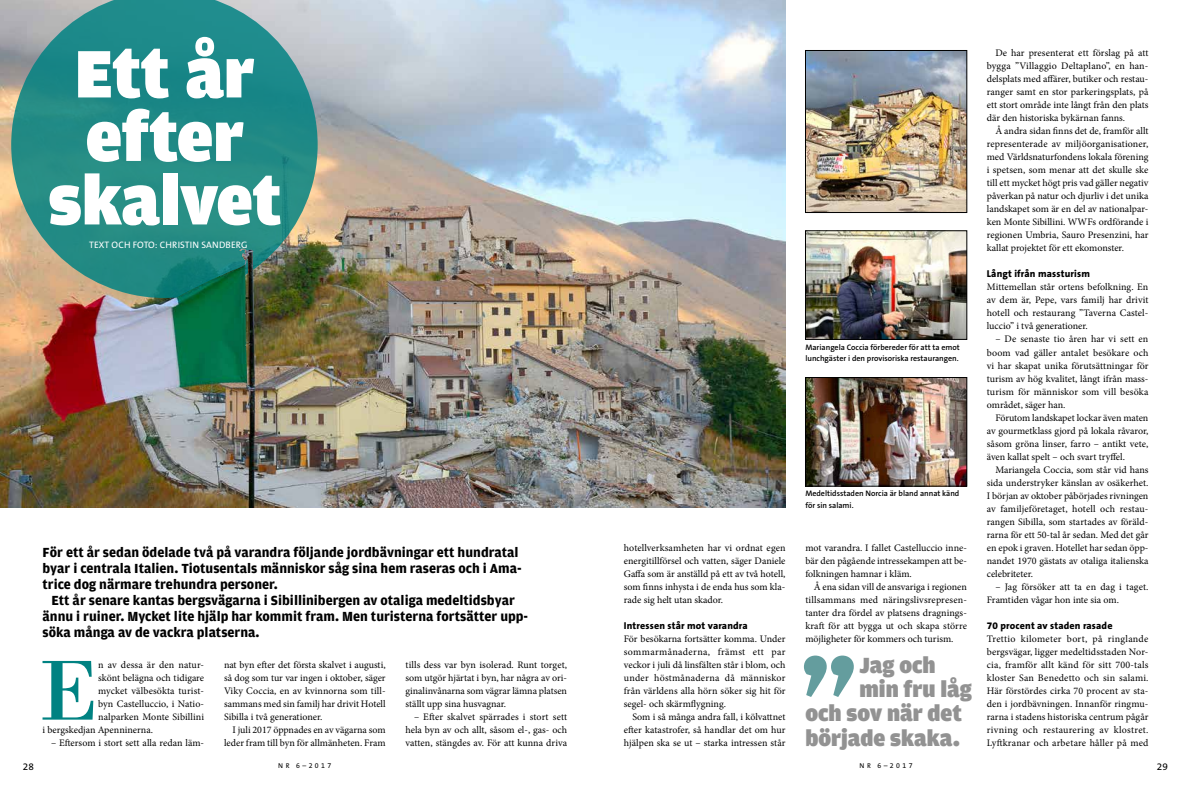
<style>
.page{position:relative;width:1191px;height:794px;background:#fff}
.page>*{position:absolute;margin:0;border:0;box-sizing:border-box;transform-origin:0 0}
.t1{font:87.8px "Bodoni Std";color:#008282}
.t2{font:900 71.1px/63.5px "Amplitude";color:#fff;text-align:center}
.t3{font:900 23.3px "Amplitude";color:#929292}
.t4{font:700 14px/16px "Amplitude";color:#000}
.t5{font:10px/13px "Minion Pro";color:#000;text-align:justify}
.t6{font:800 10px "The Sans B W8";letter-spacing:.015em;color:#000}
.t7{font:10px "The Sans B W5 Plain";color:#000}
.t8{font:9.4px "The Sans B W5 Plain";letter-spacing:.015em;color:#fff}
.t9{font:600 8px/11px "The Sans B W6";color:#000}
.t10{font:7px "The Sans B W5 Plain";letter-spacing:.35em;color:#000}
</style>
<div class="page">
<img style="left:0;top:0;width:785px;height:507px">
<svg style="left:11px;top:0;width:307px;height:298px;background:#3d9089"></svg>
<img style="left:74px;top:249px;width:182px;height:187px">
<img style="left:807px;top:52px;width:158px;height:159px">
<div style="left:805px;top:50px;width:162px;height:163px;border:1px solid #000"></div>
<img style="left:807px;top:233px;width:158px;height:104px">
<div style="left:805px;top:231px;width:162px;height:108px;border:1px solid #000"></div>
<img style="left:807px;top:379px;width:158px;height:105px">
<div style="left:805px;top:377px;width:162px;height:109px;border:1px solid #000"></div>
<svg style="left:804px;top:655px;width:49px;height:42px"></svg>
<h2 class="t2" style="left:48px;top:43px;width:234px">Ett år efter skalvet</h2>
<p class="t8" style="left:89px;top:239px;width:160px">TEXT OCH FOTO: CHRISTIN SANDBERG</p>
<h3 class="t4" style="left:43px;top:544px;width:481px">För ett år sedan ödelade två på varandra följande jordbävningar ett hundratal byar i centrala Italien. Tiotusentals människor såg sina hem raseras och i Ama&shy;trice dog närmare trehundra personer.</h3>
<h3 class="t4" style="left:43px;top:592px;width:487px;text-indent:9px">Ett år senare kantas bergsvägarna i Sibillinibergen av otaliga medeltidsbyar ännu i ruiner. Mycket lite hjälp har kommit fram. Men turisterna fortsätter upp&shy;söka många av de vackra platserna.</h3>
<h1 class="t1" style="left:40px;top:637px;width:60px">E</h1>
<p class="t5" style="left:98px;top:658px;width:107px">n av dessa är den natur-</p>
<p class="t5" style="left:98px;top:671px;width:107px">skönt belägna och tidigare</p>
<p class="t5" style="left:98px;top:684px;width:107px">mycket välbesökta turist-</p>
<p class="t5" style="left:98px;top:697px;width:107px">byn Castelluccio, i Natio-</p>
<p class="t5" style="left:98px;top:710px;width:107px">nalparken Monte Sibillini</p>
<p class="t5" style="left:43px;top:723px;width:112px">i bergskedjan Apenninerna.</p>
<p class="t5" style="left:51px;top:736px;width:155px">– Eftersom i stort sett alla redan läm-</p>
<p class="t5" style="left:224px;top:658px;width:163px">nat byn efter det första skalvet i augusti, så dog som tur var ingen i oktober, säger Viky Coccia, en av kvinnorna som till&shy;sammans med sin familj har drivit Hotell Sibilla i två generationer.</p>
<p class="t5" style="left:224px;top:723px;width:163px;text-align:right">I juli 2017 öppnades en av vägarna som leder fram till byn för allmänheten. Fram</p>
<p class="t5" style="left:405px;top:658px;width:163px">tills dess var byn isolerad. Runt torget, som utgör hjärtat i byn, har några av ori&shy;ginalinvånarna som vägrar lämna platsen ställt upp sina husvagnar.</p>
<p class="t5" style="left:405px;top:710px;width:163px;text-indent:8px">– Efter skalvet spärrades i stort sett hela byn av och allt, såsom el-, gas- och vatten, stängdes av. För att kunna driva</p>
<p class="t5" style="left:624px;top:541px;width:163px">hotellverksamheten har vi ordnat egen energitillförsel och vatten, säger Daniele Gaffa som är anställd på ett av två hotell, som finns inhysta i de enda hus som kla&shy;rade sig helt utan skador.</p>
<p class="t6" style="left:624px;top:619px;width:125px">Intressen står mot varandra</p>
<p class="t5" style="left:624px;top:632px;width:163px">För besökarna fortsätter komma. Under sommarmånaderna, främst ett par veckor i juli då linsfälten står i blom, och under höstmånaderna då människor från världens alla hörn söker sig hit för segel- och skärmflygning.</p>
<p class="t5" style="left:624px;top:710px;width:163px;text-indent:8px">Som i så många andra fall, i kölvattnet efter katastrofer, så handlar det om hur hjälpen ska se ut – starka intressen står</p>
<p class="t9" style="left:805px;top:341px;width:156px">Mariangela Coccia förbereder för att ta emot lunchgäster i den provisoriska restaurangen.</p>
<p class="t9" style="left:805px;top:488px;width:156px">Medeltidsstaden Norcia är bland annat känd för sin salami.</p>
<p class="t5" style="left:805px;top:541px;width:163px">mot varandra. I fallet Castelluccio inne&shy;bär den pågående intressekampen att be&shy;folkningen hamnar i kläm.</p>
<p class="t5" style="left:805px;top:580px;width:163px;text-indent:8px">Å ena sidan vill de ansvariga i regionen tillsammans med näringslivsrepresen&shy;tanter dra fördel av platsens dragnings&shy;kraft för att bygga ut och skapa större möjligheter för kommers och turism.</p>
<h3 class="t3" style="left:859px;top:651px;width:78px">Jag och</h3>
<h3 class="t3" style="left:859px;top:676px;width:114px">min fru låg</h3>
<h3 class="t3" style="left:805px;top:700px;width:158px">och sov när det</h3>
<h3 class="t3" style="left:805px;top:725px;width:156px">började skaka.</h3>
<p class="t5" style="left:986px;top:47px;width:163px;text-indent:8px">De har presenterat ett förslag på att bygga ”Villaggio Deltaplano”, en han&shy;delsplats med affärer, butiker och restau&shy;ranger samt en stor parkeringsplats, på ett stort område inte långt från den plats där den historiska bykärnan fanns.</p>
<p class="t5" style="left:986px;top:125px;width:163px;text-indent:8px">Å andra sidan finns det de, framför allt representerade av miljöorganisationer, med Världsnaturfondens lokala förening i spetsen, som menar att det skulle ske till ett mycket högt pris vad gäller negativ påverkan på natur och djurliv i det unika landskapet som är en del av nationalpar&shy;ken Monte Sibillini. WWFs ordförande i regionen Umbria, Sauro Presenzini, har kallat projektet för ett ekomonster.</p>
<p class="t6" style="left:986px;top:268px;width:105px">Långt ifrån massturism</p>
<p class="t5" style="left:986px;top:281px;width:163px">Mittemellan står ortens befolkning. En av dem är, Pepe, vars familj har drivit hotell och restaurang ”Taverna Castel&shy;luccio” i två generationer.</p>
<p class="t5" style="left:986px;top:333px;width:163px;text-indent:8px">– De senaste tio åren har vi sett en boom vad gäller antalet besökare och vi har skapat unika förutsättningar för turism av hög kvalitet, långt ifrån mass&shy;turism för människor som vill besöka området, säger han.</p>
<p class="t5" style="left:986px;top:411px;width:163px;text-indent:8px">Förutom landskapet lockar även maten av gourmetklass gjord på lokala råvaror, såsom gröna linser, farro – antikt vete, även kallat spelt – och svart tryffel.</p>
<p class="t5" style="left:986px;top:463px;width:163px;text-indent:8px">Mariangela Coccia, som står vid hans sida understryker känslan av osäkerhet.<br>I början av oktober påbörjades rivningen av familjeföretaget, hotell och restau&shy;rangen Sibilla, som startades av föräld&shy;rarna för ett 50-tal år sedan. Med det går en epok i graven. Hotellet har sedan öpp&shy;nandet 1970 gästats av otaliga italienska celebriteter.</p>
<p class="t5" style="left:986px;top:580px;width:163px;text-indent:8px">– Jag försöker att ta en dag i taget.<br>Framtiden vågar hon inte sia om.</p>
<p class="t6" style="left:986px;top:619px;width:127px">70 procent av staden rasade</p>
<p class="t5" style="left:986px;top:632px;width:163px">Trettio kilometer bort, på ringlande bergsvägar, ligger medeltidsstaden Nor&shy;cia, framför allt känd för sitt 700-tals kloster San Benedetto och sin salami.<br>Här förstördes cirka 70 procent av sta&shy;den i jordbävningen. Innanför ringmu&shy;rarna i stadens historiska centrum pågår rivning och restaurering av klostret.<br>Lyftkranar och arbetare håller på med</p>
<p class="t7" style="left:23px;top:760px;width:13px">28</p>
<p class="t10" style="left:278px;top:761px;width:55px">NR 6–2017</p>
<p class="t10" style="left:859px;top:761px;width:55px">NR 6–2017</p>
<p class="t7" style="left:1157px;top:760px;width:13px">29</p>
</div>
